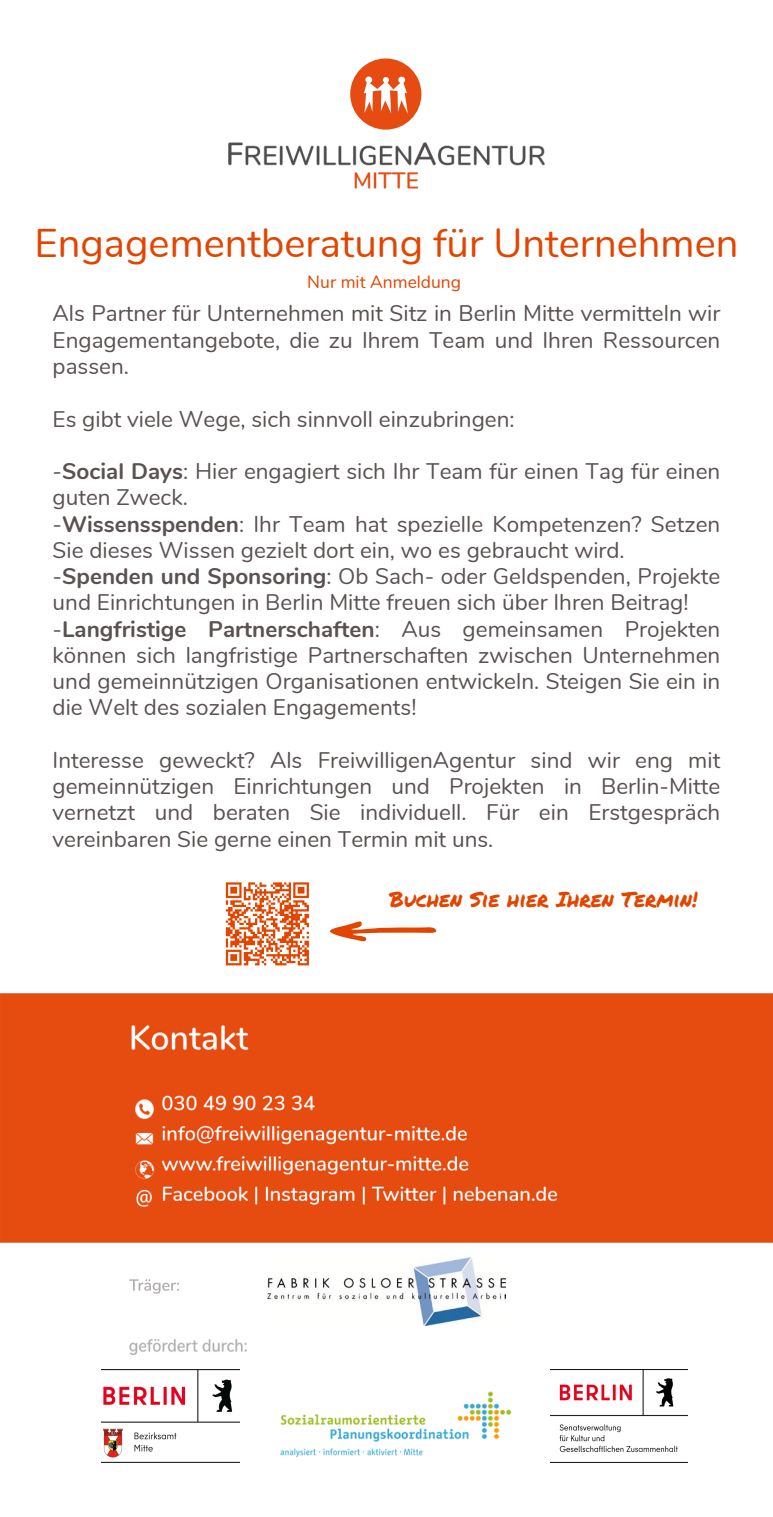
<style>
.page{position:relative;width:773px;height:1517px;background:#fff}
.page>*{position:absolute;margin:0;border:0;box-sizing:border-box;transform-origin:0 0}
.t1{font:40px "Nunito";color:#e24500}
.t2{font:22.5px/26.2px "Nunito";color:#5a5151;text-align:justify}
.t3{font:21px "Permanent Marker";color:#e24500}
.t4{font:17.5px "Nunito";color:#e24500}
.s1{font-weight:700}
</style>
<div class="page">
<svg style="left:129px;top:1279px;width:40px;height:15px"></svg>
<img style="left:130px;top:1339px;width:116px;height:15px">
<div style="left:0;top:993px;width:772px;height:250px;background:#e64b0f"></div>
<svg style="left:350px;top:58px;width:71px;height:72px"></svg>
<img style="left:228px;top:142px;width:317px;height:47px">
<img style="left:267px;top:1258px;width:238px;height:68px">
<img style="left:134px;top:1188px;width:21px;height:20px">
<img style="left:134px;top:1129px;width:21px;height:20px">
<img style="left:134px;top:1098px;width:21px;height:21px">
<img style="left:134px;top:1159px;width:21px;height:21px">
<img style="left:280px;top:1391px;width:232px;height:67px">
<img style="left:550px;top:1369px;width:137px;height:94px">
<img style="left:102px;top:1369px;width:137px;height:94px">
<svg style="left:225px;top:882px;width:84px;height:84px"></svg>
<svg style="left:330px;top:921px;width:107px;height:21px"></svg>
<h2 class="t1" style="left:34px;top:216px;width:705px">Engagementberatung für Unternehmen</h2>
<p class="t4" style="left:307px;top:270px;width:155px">Nur mit Anmeldung</p>
<h2 class="t2" style="left:53px;top:301px;width:669px">Als Partner für Unternehmen mit Sitz in Berlin Mitte vermitteln wir Engagementangebote, die zu Ihrem Team und Ihren Ressourcen passen.</h2>
<p class="t2" style="left:53px;top:406px;width:463px">Es gibt viele Wege, sich sinnvoll einzubringen:</p>
<p class="t2" style="left:53px;top:458px;width:669px;text-align:left">-<span class="s1">Social Days</span>: Hier engagiert sich Ihr Team für einen Tag für einen guten Zweck.<br>-<span class="s1">Wissensspenden</span>: Ihr Team hat spezielle Kompetenzen? Setzen Sie dieses Wissen gezielt dort ein, wo es gebraucht wird. -<span class="s1">Spenden und Sponsoring</span>: Ob Sach- oder Geldspenden, Projekte und Einrichtungen in Berlin Mitte freuen sich über Ihren Beitrag! -<span class="s1">Langfristige Partnerschaften</span>: Aus gemeinsamen Projekten können sich langfristige Partnerschaften zwischen Unternehmen und gemeinnützigen Organisationen entwickeln. Steigen Sie ein in die Welt des sozialen Engagements!</p>
<p class="t2" style="left:53px;top:747px;width:669px">Interesse geweckt? Als FreiwilligenAgentur sind wir eng mit gemeinnützigen Einrichtungen und Projekten in Berlin-Mitte vernetzt und beraten Sie individuell. Für ein Erstgespräch vereinbaren Sie gerne einen Termin mit uns.</p>
<p class="t3" style="left:389px;top:883px;width:309px">Buchen Sie hier Ihren Termin!</p>
</div>
